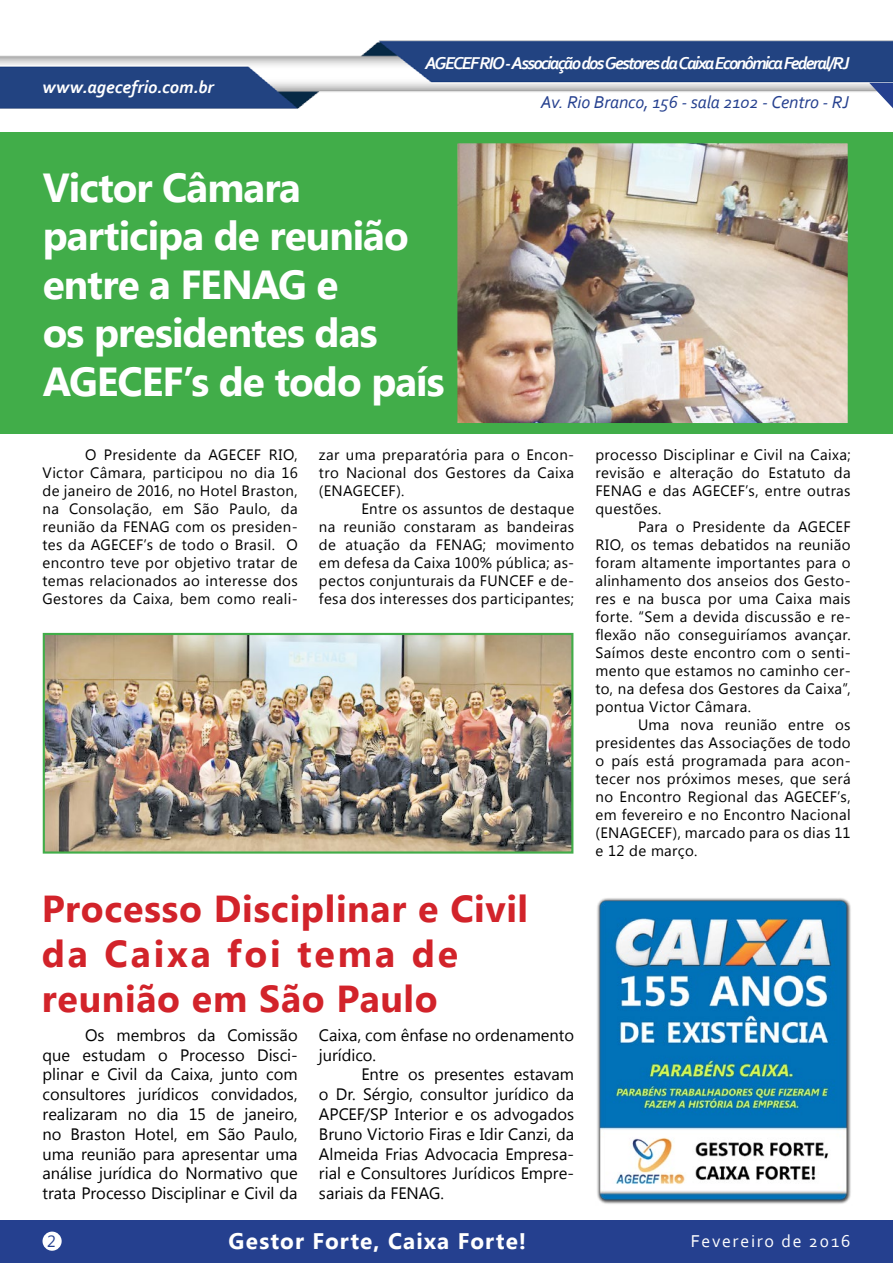
<style>
.page{position:relative;width:893px;height:1263px;background:#fff}
.page>*{position:absolute;margin:0;border:0;box-sizing:border-box;transform-origin:0 0}
.t1{font:700 40.5px/48.6px "Segoe UI";letter-spacing:-.025em;color:#fff}
.t2{font:700 37.5px/45px "Segoe UI";letter-spacing:.02em;color:#d2232a}
.t3{font:700 22.5px "Segoe UI";letter-spacing:.05em;color:#fff}
.t4{font:italic 700 18px "Corbel";letter-spacing:-.09em;color:#fff}
.t5{font:italic 700 18px "Corbel";letter-spacing:-.005em;color:#fff}
.t6{font:italic 18px "Corbel";letter-spacing:-.01em;color:#25408f}
.t7{font:18px "Corbel";letter-spacing:.095em;color:#fff}
.t8{font:16.5px/19.8px "Segoe UI";color:#000;text-align:justify}
.t9{font:16.2px "Segoe UI";color:#25408f}
.t10{font:15px/18px "Segoe UI";letter-spacing:.025em;color:#000;text-align:justify}
</style>
<div class="page">
<div style="left:0;top:133px;width:893px;height:301px;background:#41ad49"></div>
<img style="left:458px;top:144px;width:389px;height:278px">
<div style="left:454px;top:140px;width:397px;height:286px;border:3px solid #41ad49"></div>
<img style="left:46px;top:636px;width:524px;height:215px">
<div style="left:43px;top:633px;width:530px;height:221px;border:2px solid #41ad49"></div>
<img style="left:597px;top:898px;width:254px;height:306px">
<img style="left:0;top:40px;width:893px;height:69px">
<svg style="left:535px;top:58px;width:318px;height:51px"></svg>
<svg style="left:869px;top:83px;width:24px;height:25px"></svg>
<div style="left:0;top:1220px;width:893px;height:43px;background:#25408f"></div>
<div style="left:43px;top:1231px;width:19px;height:20px;background:#fff;border-radius:50%"></div>
<p class="t5" style="left:43px;top:76px;width:174px">Facebook.com/agecefrj</p>
<p class="t5" style="left:43px;top:76px;width:173px">www.agecefrio.com.br</p>
<p class="t4" style="left:425px;top:52px;width:426px">AGECEF RIO - Associação dos Gestores da Caixa Econômica Federal/RJ</p>
<p class="t6" style="left:541px;top:91px;width:310px">Av. Rio Branco, 156 - sala 2102 - Centro - RJ</p>
<h1 class="t1" style="left:43px;top:161px;width:368px">Victor Câmara participa de reunião entre a FE NAG e<br>os presidentes das<br>AGECEF</h1>
<h1 class="t1" style="left:183px;top:355px;width:263px">’s de todo país</h1>
<p class="t10" style="left:43px;top:445px;width:257px;text-indent:43px">O Presidente da AGECEF RIO, Victor Câmara, participou no dia 16 de janeiro de 2016, no Hotel Braston, na Consolação, em São Paulo, da reunião da FENAG com os presiden&shy;tes da AGECEF’s de todo o Brasil. O encontro teve por objetivo tratar de temas relacionados ao interesse dos Gestores da Caixa, bem como reali-</p>
<p class="t10" style="left:319px;top:445px;width:257px">zar uma preparatória para o Encon&shy;tro Nacional dos Gestores da Caixa (ENAGECEF).</p>
<p class="t10" style="left:319px;top:499px;width:257px;text-indent:43px">Entre os assuntos de destaque na reunião constaram as bandeiras de atuação da FENAG; movimento em defesa da Caixa 100% pública; as&shy;pectos conjunturais da FUNCEF e de&shy;fesa dos interesses dos participantes;</p>
<h2 class="t2" style="left:42px;top:884px;width:488px">Processo Disciplinar e Civil da Caixa foi tema de reunião em São Paulo</h2>
<p class="t8" style="left:43px;top:1024px;width:257px;text-indent:43px">Os membros da Comissão que estudam o Processo Disci&shy;plinar e Civil da Caixa, junto com consultores jurídicos convidados, realizaram no dia 15 de janeiro, no Braston Hotel, em São Paulo, uma reunião para apresentar uma análise jurídica do Normativo que trata Processo Disciplinar e Civil da</p>
<p class="t8" style="left:319px;top:1024px;width:257px">Caixa, com ênfase no ordenamento jurídico.</p>
<p class="t8" style="left:319px;top:1064px;width:257px;text-indent:43px">Entre os presentes estavam o Dr. Sérgio, consultor jurídico da APCEF/SP Interior e os advogados Bruno Victorio Firas e Idir Canzi, da Almeida Frias Advocacia Empresa&shy;rial e Consultores Jurídicos Empre&shy;sariais da FENAG.</p>
<p class="t10" style="left:595px;top:445px;width:257px">processo Disciplinar e Civil na Caixa; revisão e alteração do Estatuto da FENAG e das AGECEF’s, entre outras questões.</p>
<p class="t10" style="left:595px;top:517px;width:257px;text-indent:43px">Para o Presidente da AGECEF RIO, os temas debatidos na reunião foram altamente importantes para o alinhamento dos anseios dos Gesto&shy;res e na busca por uma Caixa mais forte. “Sem a devida discussão e re&shy;flexão não conseguiríamos avançar.<br>Saímos deste encontro com o senti&shy;mento que estamos no caminho cer&shy;to, na defesa dos Gestores da Caixa”, pontua Victor Câmara.</p>
<p class="t10" style="left:595px;top:715px;width:257px;text-indent:43px">Uma nova reunião entre os presidentes das Associações de todo o país está programada para acon&shy;tecer nos próximos meses, que será no Encontro Regional das AGECEF’s, em fevereiro e no Encontro Nacional (ENAGECEF), marcado para os dias 11 e 12 de março.</p>
<p class="t9" style="left:47px;top:1230px;width:10px">2</p>
<h3 class="t3" style="left:229px;top:1225px;width:299px">Gestor Forte, Caixa Forte!</h3>
<p class="t7" style="left:691px;top:1230px;width:161px">Fevereiro de 2016</p>
</div>
